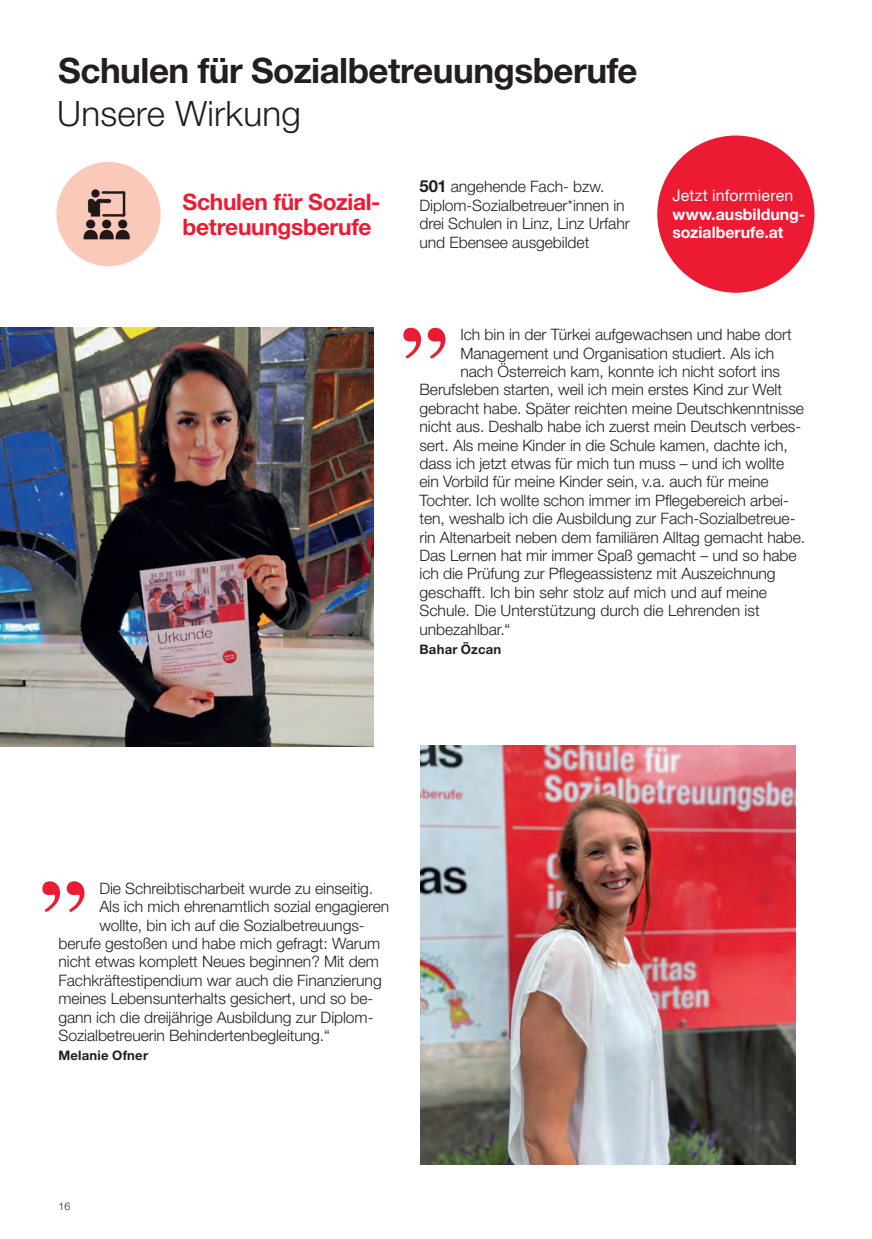
<style>
.page{position:relative;width:872px;height:1239px;background:#fff}
.page>*{position:absolute;margin:0;border:0;box-sizing:border-box;transform-origin:0 0}
.t1{font:700 35px "Helvetica Neue LT Std";letter-spacing:-.015em;color:#231f20}
.t2{font:300 35px "Helvetica Neue LT Std";letter-spacing:.005em;color:#231f20}
.t3{font:700 22.75px/24.5px "Helvetica Neue LT Std";letter-spacing:-.015em;color:#ed1a33}
.t4{font:700 15.92px/18.6px "Helvetica Neue LT Std";color:#fff}
.t5{font:15.92px "Helvetica Neue LT Std";letter-spacing:.01em;color:#fff}
.t6{font:300 15.75px/18.4px "Helvetica Neue LT Std";letter-spacing:-.005em;color:#231f20}
.t7{font:700 13.12px "Helvetica Neue LT Std";letter-spacing:.015em;color:#231f20}
.t8{font:300 10.5px "Helvetica Neue LT Std";color:#231f20}
.s1{font-weight:700;font-size:16.62px}
</style>
<div class="page">
<img style="left:421px;top:745px;width:374px;height:419px">
<svg style="left:428px;top:328px;width:17px;height:31px"></svg>
<svg style="left:403px;top:328px;width:18px;height:31px"></svg>
<img style="left:0;top:328px;width:373px;height:418px">
<svg style="left:67px;top:881px;width:17px;height:31px"></svg>
<svg style="left:42px;top:881px;width:18px;height:31px"></svg>
<div style="left:56px;top:162px;width:105px;height:104px;background:#fbc9ba;border-radius:50%"></div>
<img style="left:83px;top:189px;width:47px;height:51px">
<div style="left:657px;top:135px;width:157px;height:158px;background:#ed1a33;border-radius:50%"></div>
<h1 class="t1" style="left:58px;top:49px;width:581px">Schulen für Sozialbetreuungsberufe</h1>
<h1 class="t2" style="left:57px;top:92px;width:245px">Unsere Wirkung</h1>
<p class="t6" style="left:419px;top:177px;width:212px"><span class="s1">501</span> angehende Fach- bzw.<br>Diplom-Sozialbetreuer*innen in drei Schulen in Linz, Linz Urfahr und Ebensee ausgebildet</p>
<h2 class="t3" style="left:182px;top:189px;width:199px">Schulen für Sozial&shy;betreuungsberufe</h2>
<p class="t5" style="left:672px;top:186px;width:122px">Jetzt informieren</p>
<p class="t4" style="left:672px;top:204px;width:135px">www.ausbildung&shy;sozialberufe.at</p>
<p class="t6" style="left:460px;top:325px;width:333px">Ich bin in der Türkei aufgewachsen und habe dort</p>
<p class="t6" style="left:460px;top:343px;width:315px">Management und Organisation studiert. Als ich</p>
<p class="t6" style="left:460px;top:362px;width:321px">nach Österreich kam, konnte ich nicht sofort ins</p>
<p class="t6" style="left:419px;top:380px;width:364px">Berufsleben starten, weil ich mein erstes Kind zur Welt</p>
<p class="t6" style="left:419px;top:398px;width:386px">gebracht habe. Später reichten meine Deutschkenntnisse</p>
<p class="t6" style="left:419px;top:417px;width:383px">nicht aus. Deshalb habe ich zuerst mein Deutsch verbes-</p>
<p class="t6" style="left:419px;top:435px;width:370px">sert. Als meine Kinder in die Schule kamen, dachte ich,</p>
<p class="t6" style="left:419px;top:454px;width:366px">dass ich jetzt etwas für mich tun muss – und ich wollte</p>
<p class="t6" style="left:419px;top:472px;width:351px">ein Vorbild für meine Kinder sein, v.a. auch für meine</p>
<p class="t6" style="left:419px;top:490px;width:371px">Tochter. Ich wollte schon immer im Pflegebereich arbei-</p>
<p class="t6" style="left:419px;top:509px;width:377px">ten, weshalb ich die Ausbildung zur Fach-Sozialbetreue-</p>
<p class="t6" style="left:419px;top:527px;width:387px">rin Altenarbeit neben dem familiären Alltag gemacht habe.</p>
<p class="t6" style="left:419px;top:546px;width:379px">Das Lernen hat mir immer Spaß gemacht – und so habe</p>
<p class="t6" style="left:419px;top:564px;width:358px">ich die Prüfung zur Pflegeassistenz mit Auszeichnung</p>
<p class="t6" style="left:419px;top:582px;width:349px">geschafft. Ich bin sehr stolz auf mich und auf meine</p>
<p class="t6" style="left:419px;top:601px;width:342px">Schule. Die Unterstützung durch die Lehrenden ist</p>
<p class="t6" style="left:419px;top:619px;width:92px">unbezahlbar.“</p>
<p class="t7" style="left:419px;top:641px;width:83px">Bahar Özcan</p>
<p class="t6" style="left:99px;top:878px;width:275px">Die Schreibtischarbeit wurde zu einseitig.</p>
<p class="t6" style="left:99px;top:897px;width:291px">Als ich mich ehrenamtlich sozial engagieren</p>
<p class="t6" style="left:99px;top:915px;width:267px">wollte, bin ich auf die Sozialbetreuungs-</p>
<p class="t6" style="left:58px;top:933px;width:323px">berufe gestoßen und habe mich gefragt: Warum</p>
<p class="t6" style="left:58px;top:952px;width:322px">nicht etwas komplett Neues beginnen? Mit dem</p>
<p class="t6" style="left:58px;top:970px;width:325px">Fachkräftestipendium war auch die Finanzierung</p>
<p class="t6" style="left:58px;top:988px;width:316px">meines Lebensunterhalts gesichert, und so be-</p>
<p class="t6" style="left:58px;top:1007px;width:316px">gann ich die dreijährige Ausbildung zur Diplom-</p>
<p class="t6" style="left:58px;top:1025px;width:273px">Sozialbetreuerin Behindertenbegleitung.“</p>
<p class="t7" style="left:58px;top:1047px;width:91px">Melanie Ofner</p>
<p class="t8" style="left:58px;top:1199px;width:13px">16</p>
</div>
